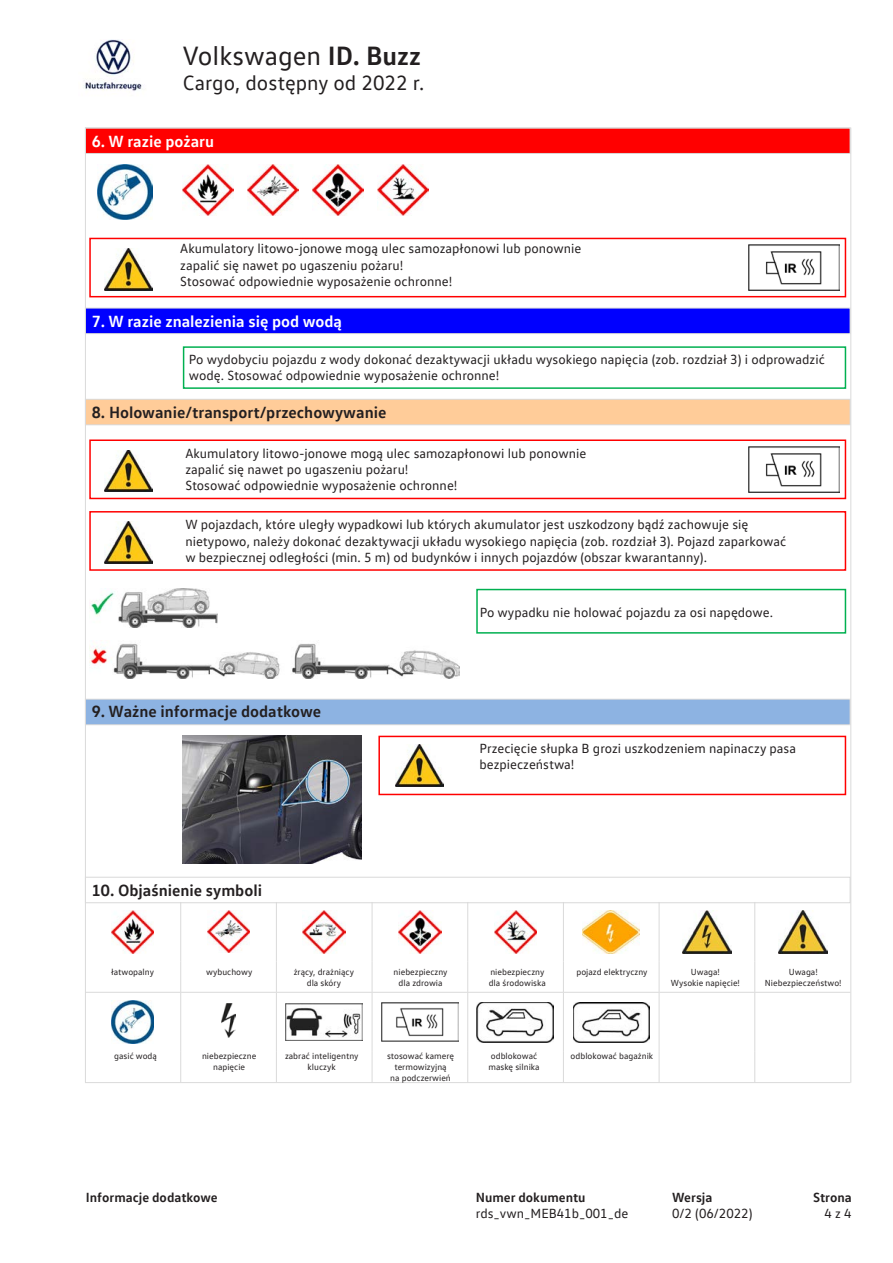
<style>
.page{position:relative;width:893px;height:1263px;background:#fff}
.page>*{position:absolute;margin:0;border:0;box-sizing:border-box;transform-origin:0 0}
.t1{font:27px "VW Text";color:#231f20}
.t2{font:21px "VW Text";color:#231f20}
.t3{font:700 16.5px "VW Text";color:#231f20}
.t4{font:700 16.5px "VW Text";color:#fff}
.t5{font:13.5px/16.2px "VW Text";color:#231f20}
.t6{font:700 13.5px "VW Text";color:#231f20}
.t7{font:9px/10.8px "VW Text";color:#231f20;text-align:center}
.s1{font-weight:700}
</style>
<div class="page">
<img style="left:104px;top:248px;width:48px;height:42px">
<div style="left:89px;top:238px;width:757px;height:59px;border:2px solid #f00"></div>
<img style="left:104px;top:450px;width:48px;height:42px">
<div style="left:89px;top:439px;width:757px;height:60px;border:2px solid #f00"></div>
<img style="left:104px;top:522px;width:48px;height:41px">
<div style="left:89px;top:511px;width:757px;height:60px;border:2px solid #f00"></div>
<img style="left:395px;top:744px;width:48px;height:42px">
<div style="left:378px;top:736px;width:468px;height:59px;border:2px solid #f00"></div>
<div style="left:183px;top:346px;width:663px;height:43px;border:2px solid #00b050"></div>
<div style="left:476px;top:589px;width:370px;height:45px;border:2px solid #00b050"></div>
<img style="left:748px;top:244px;width:92px;height:47px">
<img style="left:748px;top:446px;width:92px;height:47px">
<div style="left:85px;top:128px;width:765px;height:25px;background:#f00"></div>
<div style="left:85px;top:128px;width:765px;height:26px;border:1px solid #dadada"></div>
<div style="left:85px;top:308px;width:765px;height:26px;background:#00f"></div>
<div style="left:85px;top:308px;width:765px;height:26px;border:1px solid #dadada"></div>
<div style="left:85px;top:399px;width:765px;height:26px;background:#fc9"></div>
<div style="left:85px;top:399px;width:765px;height:26px;border:1px solid #dadada"></div>
<div style="left:85px;top:699px;width:765px;height:26px;background:#8db3e2"></div>
<div style="left:85px;top:699px;width:765px;height:26px;border:1px solid #dadada"></div>
<div style="left:85px;top:877px;width:765px;height:26px;border:1px solid #dadada"></div>
<img style="left:97px;top:164px;width:55px;height:56px">
<img style="left:183px;top:164px;width:51px;height:52px">
<img style="left:312px;top:164px;width:51px;height:52px">
<img style="left:377px;top:164px;width:51px;height:52px">
<img style="left:248px;top:164px;width:51px;height:51px">
<img style="left:90px;top:589px;width:128px;height:39px">
<img style="left:89px;top:643px;width:370px;height:36px">
<hr style="left:180px;top:993px;width:1px;height:59px;background:#dadada">
<hr style="left:276px;top:993px;width:1px;height:59px;background:#dadada">
<hr style="left:372px;top:993px;width:1px;height:59px;background:#dadada">
<hr style="left:467px;top:993px;width:1px;height:59px;background:#dadada">
<hr style="left:563px;top:993px;width:1px;height:59px;background:#dadada">
<hr style="left:659px;top:993px;width:1px;height:59px;background:#dadada">
<hr style="left:754px;top:993px;width:1px;height:59px;background:#dadada">
<hr style="left:180px;top:1052px;width:1px;height:30px;background:#dadada">
<hr style="left:276px;top:1052px;width:1px;height:30px;background:#dadada">
<hr style="left:372px;top:1052px;width:1px;height:30px;background:#dadada">
<hr style="left:467px;top:1052px;width:1px;height:30px;background:#dadada">
<hr style="left:563px;top:1052px;width:1px;height:30px;background:#dadada">
<hr style="left:659px;top:1052px;width:1px;height:30px;background:#dadada">
<hr style="left:754px;top:1052px;width:1px;height:30px;background:#dadada">
<hr style="left:85px;top:1082px;width:765px;height:1px;background:#dadada">
<hr style="left:180px;top:902px;width:1px;height:59px;background:#dadada">
<hr style="left:276px;top:902px;width:1px;height:59px;background:#dadada">
<hr style="left:372px;top:902px;width:1px;height:59px;background:#dadada">
<hr style="left:467px;top:902px;width:1px;height:59px;background:#dadada">
<hr style="left:563px;top:902px;width:1px;height:59px;background:#dadada">
<hr style="left:659px;top:902px;width:1px;height:59px;background:#dadada">
<hr style="left:754px;top:902px;width:1px;height:59px;background:#dadada">
<hr style="left:180px;top:961px;width:1px;height:31px;background:#dadada">
<hr style="left:276px;top:961px;width:1px;height:31px;background:#dadada">
<hr style="left:372px;top:961px;width:1px;height:31px;background:#dadada">
<hr style="left:467px;top:961px;width:1px;height:31px;background:#dadada">
<hr style="left:563px;top:961px;width:1px;height:31px;background:#dadada">
<hr style="left:659px;top:961px;width:1px;height:31px;background:#dadada">
<hr style="left:754px;top:961px;width:1px;height:31px;background:#dadada">
<hr style="left:85px;top:992px;width:765px;height:1px;background:#dadada">
<img style="left:111px;top:910px;width:43px;height:43px">
<img style="left:207px;top:910px;width:43px;height:43px">
<img style="left:303px;top:910px;width:42px;height:43px">
<img style="left:399px;top:910px;width:42px;height:43px">
<img style="left:494px;top:910px;width:43px;height:43px">
<img style="left:582px;top:910px;width:57px;height:43px">
<img style="left:683px;top:910px;width:48px;height:43px">
<img style="left:778px;top:910px;width:49px;height:43px">
<img style="left:111px;top:1001px;width:43px;height:42px">
<img style="left:222px;top:1003px;width:13px;height:34px">
<img style="left:286px;top:1004px;width:76px;height:37px">
<img style="left:382px;top:1003px;width:76px;height:38px">
<img style="left:477px;top:1002px;width:76px;height:40px">
<img style="left:573px;top:1002px;width:76px;height:40px">
<hr style="left:85px;top:128px;width:765px;height:1px;background:#dadada">
<hr style="left:85px;top:128px;width:1px;height:955px;background:#dadada">
<hr style="left:850px;top:128px;width:1px;height:955px;background:#dadada">
<img style="left:183px;top:736px;width:178px;height:127px">
<img style="left:84px;top:39px;width:58px;height:52px">
<p class="t1" style="left:183px;top:39px;width:240px">Volkswagen <span class="s1">ID. Buzz</span></p>
<p class="t2" style="left:183px;top:70px;width:243px">Cargo, dostępny od 2022 r.</p>
<p class="t4" style="left:92px;top:130px;width:124px">6. W razie pożaru</p>
<p class="t5" style="left:180px;top:240px;width:403px">Akumulatory litowo-jonowe mogą ulec samozapłonowi lub ponownie zapalić się nawet po ugaszeniu pożaru!</p>
<p class="t5" style="left:180px;top:273px;width:274px">Stosować odpowiednie wyposażenie ochronne!</p>
<p class="t4" style="left:92px;top:311px;width:252px">7. W razie znalezienia się pod wodą</p>
<p class="t5" style="left:189px;top:351px;width:638px">Po wydobyciu pojazdu z wody dokonać dezaktywacji układu wysokiego napięcia (zob. rozdział 3) i odprowadzić wodę. Stosować odpowiednie wyposażenie ochronne!</p>
<p class="t3" style="left:92px;top:402px;width:296px">8. Holowanie/transport/przechowywanie</p>
<p class="t5" style="left:185px;top:444px;width:403px">Akumulatory litowo-jonowe mogą ulec samozapłonowi lub ponownie zapalić się nawet po ugaszeniu pożaru!</p>
<p class="t5" style="left:185px;top:477px;width:274px">Stosować odpowiednie wyposażenie ochronne!</p>
<p class="t5" style="left:185px;top:516px;width:602px">W pojazdach, które uległy wypadkowi lub których akumulator jest uszkodzony bądź zachowuje się nietypowo, należy dokonać dezaktywacji układu wysokiego napięcia (zob. rozdział 3). Pojazd zaparkować w bezpiecznej odległości (min. 5 m) od budynków i innych pojazdów (obszar kwarantanny).</p>
<p class="t3" style="left:92px;top:701px;width:231px">9. Ważne informacje dodatkowe</p>
<p class="t3" style="left:92px;top:879px;width:172px">10. Objaśnienie symboli</p>
<p class="t5" style="left:480px;top:603px;width:295px">Po wypadku nie holować pojazdu za osi napędowe.</p>
<p class="t5" style="left:479px;top:740px;width:318px">Przecięcie słupka B grozi uszkodzeniem napinaczy pasa bezpieczeństwa!</p>
<p class="t7" style="left:111px;top:967px;width:45px">łatwopalny</p>
<p class="t7" style="left:294px;top:967px;width:62px">żrący, drażniący</p>
<p class="t7" style="left:307px;top:977px;width:36px">dla skóry</p>
<p class="t7" style="left:206px;top:967px;width:48px">wybuchowy</p>
<p class="t7" style="left:576px;top:967px;width:73px">pojazd elektryczny</p>
<p class="t7" style="left:691px;top:967px;width:31px">Uwaga!</p>
<p class="t7" style="left:671px;top:977px;width:71px">Wysokie napięcie!</p>
<p class="t7" style="left:765px;top:967px;width:78px">Uwaga!<br>Niebezpieczeństwo!</p>
<p class="t7" style="left:394px;top:967px;width:55px">niebezpieczny</p>
<p class="t7" style="left:399px;top:977px;width:45px">dla zdrowia</p>
<p class="t7" style="left:490px;top:967px;width:55px">niebezpieczny</p>
<p class="t7" style="left:489px;top:977px;width:59px">dla środowiska</p>
<p class="t7" style="left:114px;top:1050px;width:44px">gasić wodą</p>
<p class="t7" style="left:202px;top:1050px;width:56px">niebezpieczne napięcie</p>
<p class="t7" style="left:285px;top:1050px;width:75px">zabrać inteligentny kluczyk</p>
<p class="t7" style="left:491px;top:1050px;width:48px">odblokować</p>
<p class="t7" style="left:387px;top:1050px;width:69px">stosować kamerę</p>
<p class="t7" style="left:571px;top:1050px;width:84px">odblokować bagażnik</p>
<p class="t7" style="left:390px;top:1061px;width:62px">termowizyjną na podczerwień</p>
<p class="t7" style="left:489px;top:1061px;width:53px">maskę silnika</p>
<p class="t6" style="left:86px;top:1189px;width:133px">Informacje dodatkowe</p>
<p class="t6" style="left:476px;top:1189px;width:111px">Numer dokumentu</p>
<p class="t5" style="left:476px;top:1205px;width:154px">rds_vwn_MEB41b_001_de</p>
<p class="t6" style="left:672px;top:1189px;width:42px">Wersja</p>
<p class="t5" style="left:672px;top:1205px;width:82px">0/2 (06/2022)</p>
<p class="t6" style="left:813px;top:1189px;width:40px">Strona</p>
<p class="t5" style="left:824px;top:1205px;width:29px">4 z 4</p>
</div>
